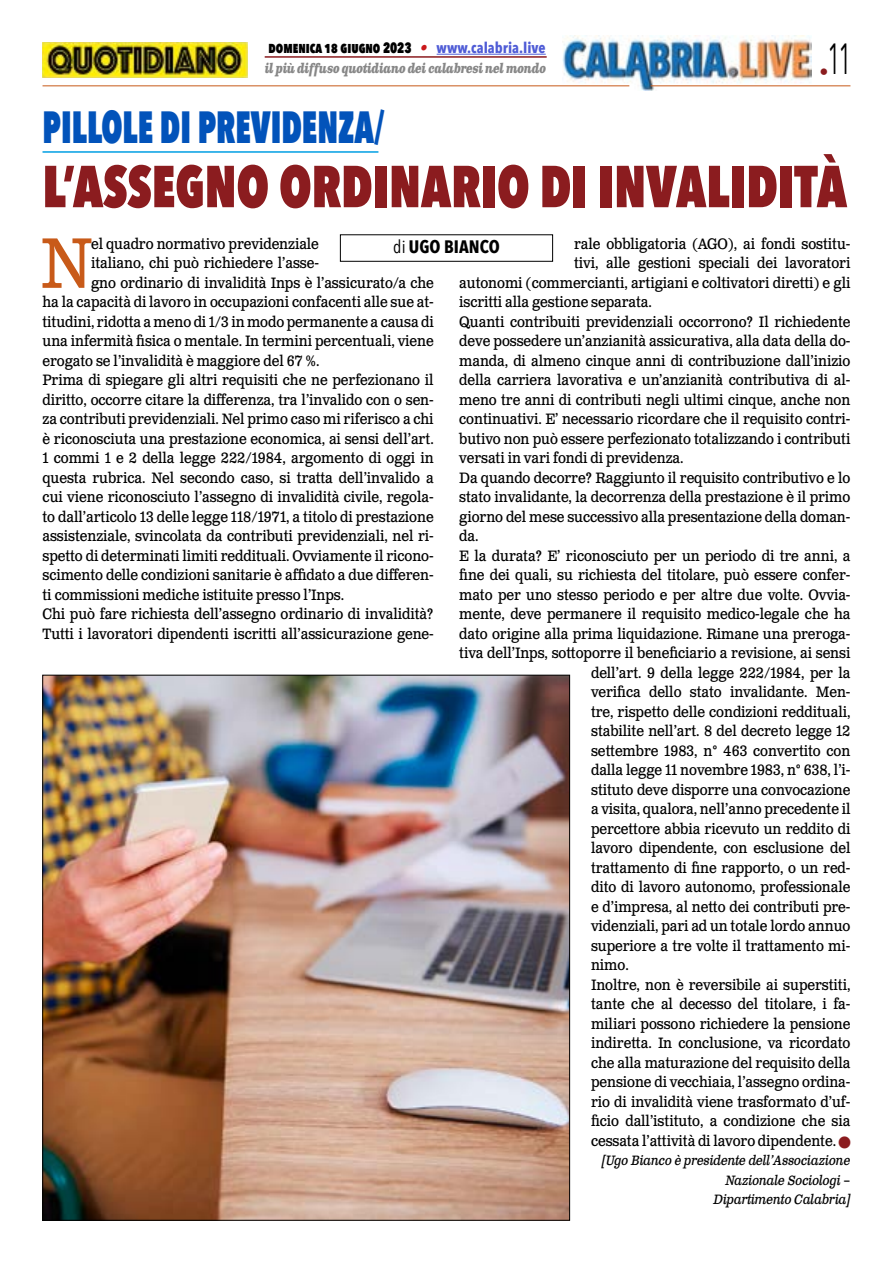
<style>
.page{position:relative;width:893px;height:1263px;background:#fff}
.page>*{position:absolute;margin:0;border:0;box-sizing:border-box;transform-origin:0 0}
.t1{font:71.25px "Clarendon Text Pro";color:#c85a19;scale:.9 1}
.t2{font:800 58.5px "Avenir Next Condensed";color:#8b1c1f;scale:.87 1}
.t3{font:800 45px "Avenir Next Condensed";color:#0253ba;scale:.73 1}
.t4{font:43.5px "Avenir Next Condensed";color:#000;scale:.55 1}
.t5{font:700 18px "Avenir Next Condensed";color:#000}
.t6{font:15px "Clarendon Text Pro";letter-spacing:-.005em;color:#000;scale:.9 1}
.t7{font:800 15px "Avenir Next Condensed";color:#000;scale:.85 1}
.t8{font:italic 13.5px/19.5px "Clarendon Text Pro";letter-spacing:-.025em;color:#000;text-align:right;scale:.9 1}
.t9{font:italic 700 13.5px "Clarendon Text Pro";letter-spacing:-.05em;color:#878787;scale:.79 1}
.s1{font-family:"Clarendon Text Pro";font-weight:700;font-style:italic;color:#ca181a}
.s2{font-weight:700;color:#4f5cd6}
.s3{color:#8b1c1f}
.s4{font-weight:400}
</style>
<div class="page">
<img style="left:563px;top:36px;width:248px;height:54px">
<hr style="left:43px;top:85px;width:586px;height:1px;background:#c85a19">
<hr style="left:651px;top:85px;width:199px;height:1px;background:#c85a19">
<hr style="left:437px;top:54px;width:109px;height:1px;background:#4f5cd6">
<hr style="left:265px;top:56px;width:282px;height:2px;background:#8b1c1f">
<img style="left:43px;top:43px;width:204px;height:34px">
<img style="left:45px;top:677px;width:523px;height:541px">
<hr style="left:43px;top:151px;width:335px;height:2px;background:#009fe3">
<p class="t7" style="left:269px;top:38px;width:328px">domenica 18 giugno 2023 <span class="s1">•</span> <span class="s2">www.calabria.live</span></p>
<p class="t9" style="left:265px;top:60px;width:358px">il più diffuso quotidiano dei calabresi nel mondo</p>
<h3 class="t4" style="left:820px;top:21px;width:58px"><sub>•</sub>11</h3>
<h3 class="t3" style="left:43px;top:99px;width:470px">PILLOLE DI PREVIDENZA/</h3>
<h2 class="t2" style="left:43px;top:150px;width:926px">L’ASSEGNO ORDINARIO DI INVALIDITÀ</h2>
<p class="t6" style="left:574px;top:235px;width:309px">rale obbligatoria (AGO), ai fondi sostitu-</p>
<p class="t6" style="left:574px;top:254px;width:309px">tivi, alle gestioni speciali dei lavoratori</p>
<p class="t6" style="left:459px;top:274px;width:436px">autonomi (commercianti, artigiani e coltivatori diretti) e gli</p>
<p class="t6" style="left:459px;top:293px;width:216px">iscritti alla gestione separata.</p>
<p class="t6" style="left:459px;top:313px;width:436px">Quanti contribuiti previdenziali occorrono? Il richiedente</p>
<p class="t6" style="left:459px;top:332px;width:436px">deve possedere un’anzianità assicurativa, alla data della do-</p>
<p class="t6" style="left:459px;top:352px;width:436px">manda, di almeno cinque anni di contribuzione dall’inizio</p>
<p class="t6" style="left:459px;top:371px;width:436px">della carriera lavorativa e un’anzianità contributiva di al-</p>
<p class="t6" style="left:459px;top:391px;width:436px">meno tre anni di contributi negli ultimi cinque, anche non</p>
<p class="t6" style="left:459px;top:410px;width:436px">continuativi. E’ necessario ricordare che il requisito contri-</p>
<p class="t6" style="left:459px;top:430px;width:436px">butivo non può essere perfezionato totalizzando i contributi</p>
<p class="t6" style="left:459px;top:449px;width:251px">versati in vari fondi di previdenza.</p>
<p class="t6" style="left:459px;top:469px;width:436px">Da quando decorre? Raggiunto il requisito contributivo e lo</p>
<p class="t6" style="left:459px;top:488px;width:436px">stato invalidante, la decorrenza della prestazione è il primo</p>
<p class="t6" style="left:459px;top:508px;width:436px">giorno del mese successivo alla presentazione della doman-</p>
<p class="t6" style="left:459px;top:527px;width:23px">da.</p>
<p class="t6" style="left:459px;top:547px;width:436px">E la durata? E’ riconosciuto per un periodo di tre anni, a</p>
<p class="t6" style="left:459px;top:566px;width:436px">fine dei quali, su richiesta del titolare, può essere confer-</p>
<p class="t6" style="left:459px;top:586px;width:436px">mato per uno stesso periodo e per altre due volte. Ovvia-</p>
<p class="t6" style="left:459px;top:605px;width:436px">mente, deve permanere il requisito medico-legale che ha</p>
<p class="t6" style="left:459px;top:625px;width:436px">dato origine alla prima liquidazione. Rimane una preroga-</p>
<p class="t6" style="left:459px;top:644px;width:436px">tiva dell’Inps, sottoporre il beneficiario a revisione, ai sensi</p>
<p class="t6" style="left:591px;top:664px;width:290px">dell’art. 9 della legge 222/1984, per la</p>
<p class="t6" style="left:591px;top:683px;width:290px">verifica dello stato invalidante. Men-</p>
<p class="t6" style="left:591px;top:703px;width:290px">tre, rispetto delle condizioni reddituali,</p>
<p class="t6" style="left:591px;top:722px;width:290px">stabilite nell’art. 8 del decreto legge 12</p>
<p class="t6" style="left:591px;top:742px;width:290px">settembre 1983, n° 463 convertito con</p>
<p class="t6" style="left:591px;top:761px;width:290px">dalla legge 11 novembre 1983, n° 638, l’i-</p>
<p class="t6" style="left:591px;top:781px;width:290px">stituto deve disporre una convocazione</p>
<p class="t6" style="left:591px;top:800px;width:290px">a visita, qualora, nell’anno precedente il</p>
<p class="t6" style="left:591px;top:820px;width:290px">percettore abbia ricevuto un reddito di</p>
<p class="t6" style="left:591px;top:839px;width:290px">lavoro dipendente, con esclusione del</p>
<p class="t6" style="left:591px;top:859px;width:290px">trattamento di fine rapporto, o un red-</p>
<p class="t6" style="left:591px;top:878px;width:290px">dito di lavoro autonomo, professionale</p>
<p class="t6" style="left:591px;top:898px;width:290px">e d’impresa, al netto dei contributi pre-</p>
<p class="t6" style="left:591px;top:917px;width:290px">videnziali, pari ad un totale lordo annuo</p>
<p class="t6" style="left:591px;top:937px;width:290px">superiore a tre volte il trattamento mi-</p>
<p class="t6" style="left:591px;top:956px;width:43px">nimo.</p>
<p class="t6" style="left:591px;top:976px;width:290px">Inoltre, non è reversibile ai superstiti,</p>
<p class="t6" style="left:591px;top:995px;width:290px">tante che al decesso del titolare, i fa-</p>
<p class="t6" style="left:591px;top:1015px;width:290px">miliari possono richiedere la pensione</p>
<p class="t6" style="left:591px;top:1034px;width:290px">indiretta. In conclusione, va ricordato</p>
<p class="t6" style="left:591px;top:1054px;width:290px">che alla maturazione del requisito della</p>
<p class="t6" style="left:591px;top:1073px;width:290px">pensione di vecchiaia, l’assegno ordina-</p>
<p class="t6" style="left:591px;top:1093px;width:290px">rio di invalidità viene trasformato d’uf-</p>
<p class="t6" style="left:591px;top:1112px;width:290px">ficio dall’istituto, a condizione che sia</p>
<p class="t6" style="left:591px;top:1132px;width:290px">cessata l’attività di lavoro dipendente. <span class="s3">■</span></p>
<p class="t8" style="left:602px;top:1151px;width:277px">[Ugo Bianco è presidente dell’Associazione<br>Nazionale Sociologi –<br>Dipartimento Calabria]</p>
<h1 class="t1" style="left:40px;top:220px;width:59px">N</h1>
<p class="t6" style="left:91px;top:235px;width:255px">el quadro normativo previdenziale</p>
<p class="t5" style="left:393px;top:236px;width:108px"><span class="s4">di</span> UGO BIANCO</p>
<p class="t6" style="left:91px;top:254px;width:255px">italiano, chi può richiedere l’asse-</p>
<p class="t6" style="left:91px;top:274px;width:382px">gno ordinario di invalidità Inps è l’assicurato/a che</p>
<p class="t6" style="left:43px;top:293px;width:436px">ha la capacità di lavoro in occupazioni confacenti alle sue at-</p>
<p class="t6" style="left:43px;top:313px;width:436px">titudini, ridotta a meno di 1/3 in modo permanente a causa di</p>
<p class="t6" style="left:43px;top:332px;width:436px">una infermità fisica o mentale. In termini percentuali, viene</p>
<p class="t6" style="left:43px;top:352px;width:309px">erogato se l’invalidità è maggiore del 67 %.</p>
<p class="t6" style="left:43px;top:371px;width:436px">Prima di spiegare gli altri requisiti che ne perfezionano il</p>
<p class="t6" style="left:43px;top:391px;width:436px">diritto, occorre citare la differenza, tra l’invalido con o sen-</p>
<p class="t6" style="left:43px;top:410px;width:436px">za contributi previdenziali. Nel primo caso mi riferisco a chi</p>
<p class="t6" style="left:43px;top:430px;width:436px">è riconosciuta una prestazione economica, ai sensi dell’art.</p>
<p class="t6" style="left:43px;top:449px;width:436px">1 commi 1 e 2 della legge 222/1984, argomento di oggi in</p>
<p class="t6" style="left:43px;top:469px;width:436px">questa rubrica. Nel secondo caso, si tratta dell’invalido a</p>
<p class="t6" style="left:43px;top:488px;width:436px">cui viene riconosciuto l’assegno di invalidità civile, regola-</p>
<p class="t6" style="left:43px;top:508px;width:436px">to dall’articolo 13 delle legge 118/1971, a titolo di prestazione</p>
<p class="t6" style="left:43px;top:527px;width:436px">assistenziale, svincolata da contributi previdenziali, nel ri-</p>
<p class="t6" style="left:43px;top:547px;width:436px">spetto di determinati limiti reddituali. Ovviamente il ricono-</p>
<p class="t6" style="left:43px;top:566px;width:436px">scimento delle condizioni sanitarie è affidato a due differen-</p>
<p class="t6" style="left:43px;top:586px;width:337px">ti commissioni mediche istituite presso l’Inps.</p>
<p class="t6" style="left:43px;top:605px;width:436px">Chi può fare richiesta dell’assegno ordinario di invalidità?</p>
<p class="t6" style="left:43px;top:625px;width:436px">Tutti i lavoratori dipendenti iscritti all’assicurazione gene-</p>
</div>
